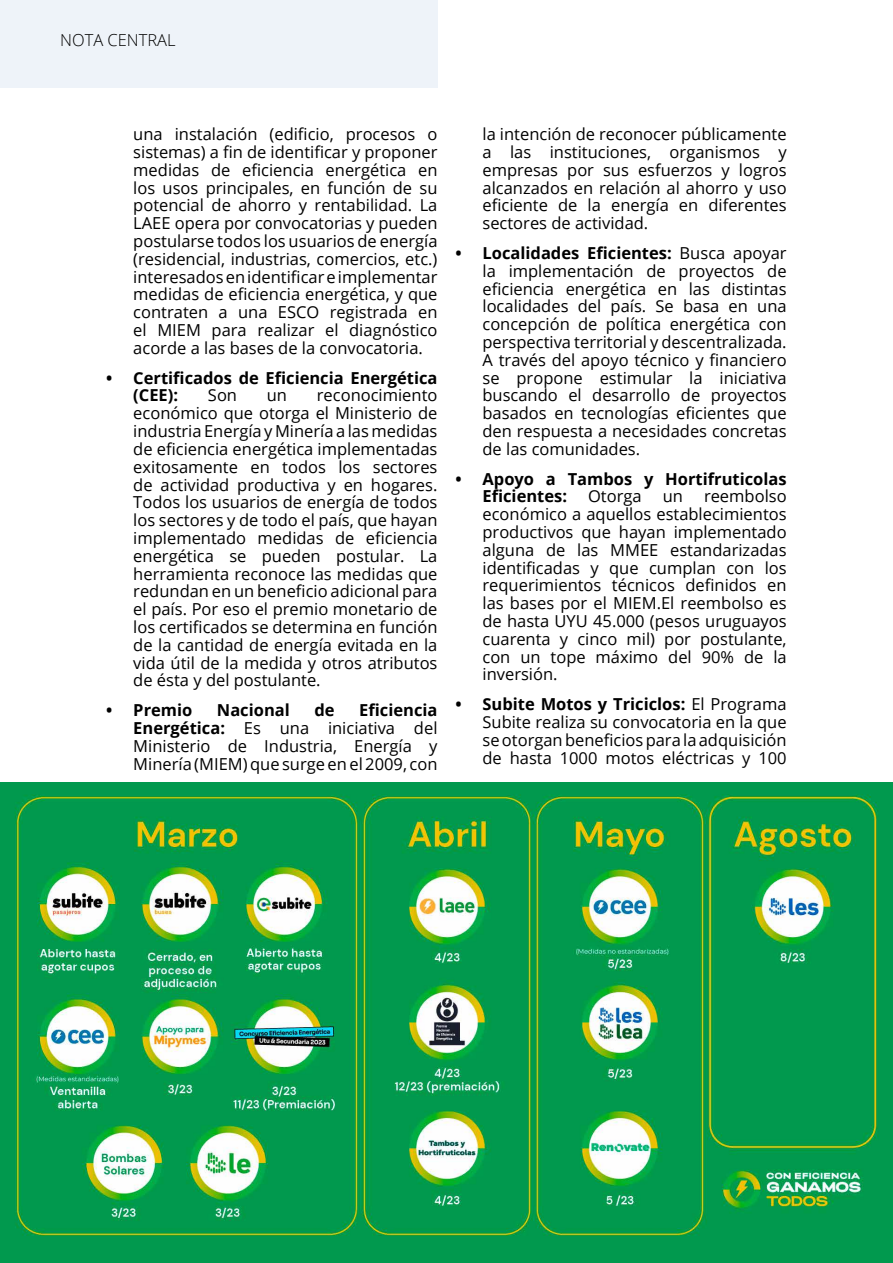
<style>
.page{position:relative;width:893px;height:1263px;background:#fff}
.page>*{position:absolute;margin:0;border:0;box-sizing:border-box;transform-origin:0 0}
.t1{font:16.5px/17.9px "Open Sans";color:#000;text-align:justify}
.t2{font:700 16.5px/17.9px "Open Sans";color:#000}
.t3{font:300 16.5px "Open Sans";color:#000}
.s1{font-weight:700}
</style>
<div class="page">
<div style="left:0;top:0;width:437px;height:88px;background:#eef3f9"></div>
<img style="left:0;top:782px;width:893px;height:481px">
<p class="t3" style="left:60px;top:29px;width:117px">NOTA CENTRAL</p>
<p class="t1" style="left:133px;top:125px;width:306px">una instalación (edificio, procesos o sistemas) a fin de identificar y proponer medidas de eficiencia energética en los usos principales, en función de su potencial de ahorro y rentabilidad. La LAEE opera por convocatorias y pueden postularse todos los usuarios de energía (residencial, industrias, comercios, etc.) interesados en identificar e implementar medidas de eficiencia energética, y que contraten a una ESCO registrada en el MIEM para realizar el diagnóstico acorde a las bases de la convocatoria.</p>
<p class="t2" style="left:133px;top:368px;width:306px;text-indent:-27px">• Certificados de Eficiencia Energética (CEE):</p>
<p class="t1" style="left:133px;top:386px;width:306px;text-indent:184px">reconocimiento económico que otorga el Ministerio de industria Energía y Minería a las medidas de eficiencia energética implementadas exitosamente en todos los sectores de actividad productiva y en hogares.<br>Todos los usuarios de energía de todos los sectores y de todo el país, que hayan implementado medidas de eficiencia energética se pueden postular. La herramienta reconoce las medidas que redundan en un beneficio adicional para el país. Por eso el premio monetario de los certificados se determina en función de la cantidad de energía evitada en la vida útil de la medida y otros atributos de ésta y del postulante.</p>
<p class="t2" style="left:106px;top:701px;width:88px">• Premio</p>
<p class="t2" style="left:217px;top:701px;width:74px">Nacional</p>
<p class="t2" style="left:314px;top:701px;width:22px">de</p>
<p class="t1" style="left:208px;top:386px;width:31px">Son</p>
<p class="t1" style="left:267px;top:386px;width:22px">un</p>
<p class="t1" style="left:133px;top:701px;width:306px;text-indent:226px"><span class="s1">Eficiencia Energética:</span> Es una iniciativa del Ministerio de Industria, Energía y Minería (MIEM) que surge en el 2009, con</p>
<p class="t1" style="left:482px;top:125px;width:306px">la intención de reconocer públicamente a las instituciones, organismos y empresas por sus esfuerzos y logros alcanzados en relación al ahorro y uso eficiente de la energía en diferentes sectores de actividad.</p>
<p class="t1" style="left:482px;top:244px;width:306px;text-indent:-27px"><span class="s1">• Localidades Eficientes:</span> Busca apoyar la implementación de proyectos de eficiencia energética en las distintas localidades del país. Se basa en una concepción de política energética con perspectiva territorial y descentralizada.<br>A través del apoyo técnico y financiero se propone estimular la iniciativa buscando el desarrollo de proyectos basados en tecnologías eficientes que den respuesta a necesidades concretas de las comunidades.</p>
<p class="t2" style="left:482px;top:469px;width:306px;text-indent:-27px">• Apoyo a Tambos y Hortifruticolas<br>Eficientes:</p>
<p class="t1" style="left:482px;top:487px;width:306px;text-indent:221px">reembolso económico a aquellos establecimientos productivos que hayan implementado alguna de las MMEE estandarizadas identificadas y que cumplan con los requerimientos técnicos definidos en las bases por el MIEM.El reembolso es de hasta UYU 45.000 (pesos uruguayos cuarenta y cinco mil) por postulante, con un tope máximo del 90% de la inversión.</p>
<p class="t1" style="left:482px;top:695px;width:306px;text-indent:-27px"><span class="s1">• Subite Motos y Triciclos:</span> El Programa Subite realiza su convocatoria en la que se otorgan beneficios para la adquisición de hasta 1000 motos eléctricas y 100</p>
<p class="t1" style="left:588px;top:487px;width:55px">Otorga</p>
<p class="t1" style="left:663px;top:487px;width:22px">un</p>
</div>
